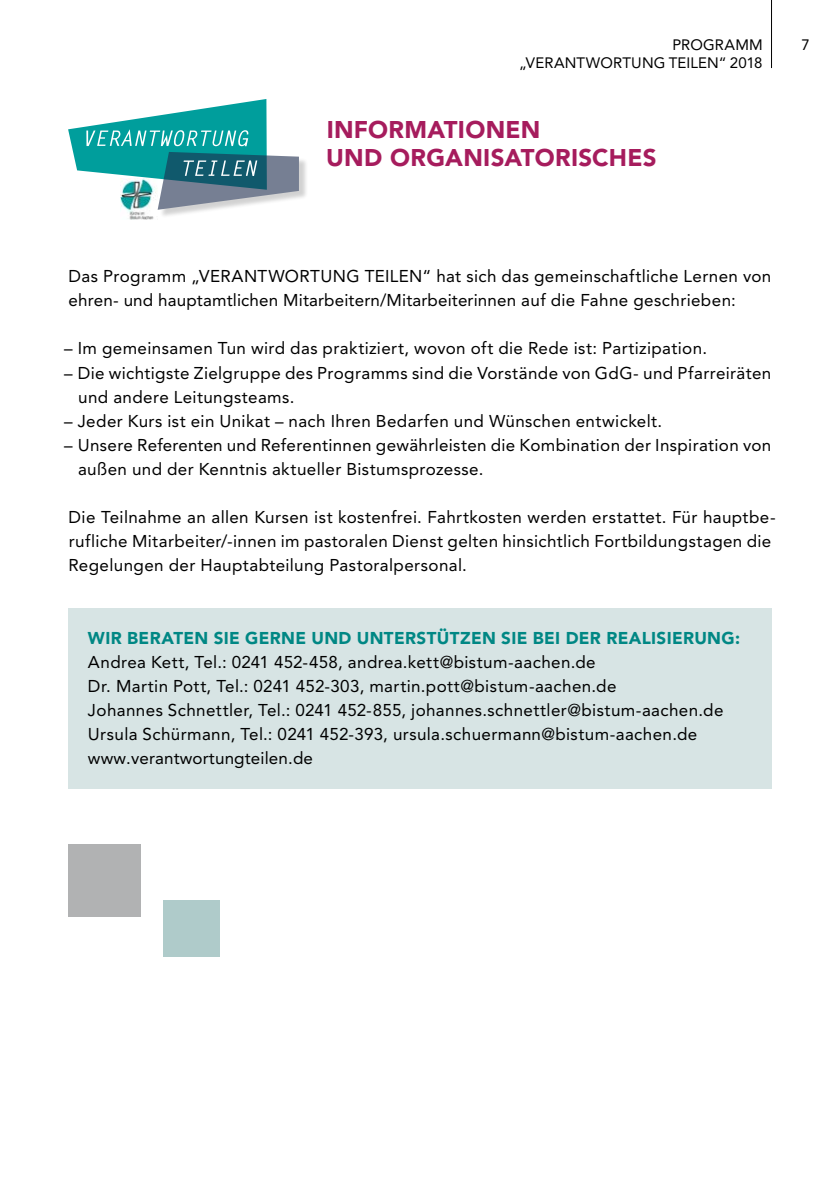
<style>
.page{position:relative;width:840px;height:1191px;background:#fff}
.page>*{position:absolute;margin:0;border:0;box-sizing:border-box;transform-origin:0 0}
.t1{font:900 24px/28px "Avenir";letter-spacing:.01em;color:#a61c5d}
.t2{font:17px/24px "Avenir";letter-spacing:.02em;color:#000}
.t3{font:900 17px "Avenir";letter-spacing:.02em;color:#008784}
.t4{font:15px "Avenir";letter-spacing:.01em;color:#000}
</style>
<div class="page">
<hr style="left:770px;top:0;width:1px;height:68px;background:#000">
<div style="left:68px;top:608px;width:703px;height:180px;background:#d7e4e4"></div>
<img style="left:127px;top:210px;width:27px;height:10px">
<div style="left:159px;top:153px;width:149px;height:66px;background:#000;opacity:.3"></div>
<svg style="left:68px;top:99px;width:231px;height:111px"></svg>
<div style="left:163px;top:900px;width:57px;height:57px;background:#afcbca"></div>
<div style="left:68px;top:844px;width:72px;height:73px;background:#b1b2b3"></div>
<p class="t4" style="left:672px;top:36px;width:92px">PROGRAMM</p>
<p class="t4" style="left:800px;top:36px;width:10px">7</p>
<p class="t4" style="left:519px;top:54px;width:245px">„VERANTWORTUNG TEILEN“ 2018</p>
<h1 class="t1" style="left:326px;top:115px;width:332px">INFORMATIONEN<br>UND ORGANISATORISCHES</h1>
<p class="t2" style="left:68px;top:264px;width:703px">Das Programm „VERANTWORTUNG TEILEN“ hat sich das gemeinschaftliche Lernen von ehren- und hauptamtlichen Mitarbeitern/Mitarbeiterinnen auf die Fahne geschrieben:</p>
<p class="t2" style="left:64px;top:336px;width:644px">– Im gemeinsamen Tun wird das praktiziert, wovon oft die Rede ist: Partizipation.</p>
<p class="t2" style="left:78px;top:361px;width:694px;text-indent:-14px">– Die wichtigste Zielgruppe des Programms sind die Vorstände von GdG- und Pfarreiräten und andere Leitungsteams.</p>
<p class="t2" style="left:64px;top:409px;width:599px">– Jeder Kurs ist ein Unikat – nach Ihren Bedarfen und Wünschen entwickelt.</p>
<p class="t2" style="left:78px;top:433px;width:694px;text-indent:-14px">– Unsere Referenten und Referentinnen gewährleisten die Kombination der Inspiration von außen und der Kenntnis aktueller Bistumsprozesse.</p>
<p class="t2" style="left:68px;top:505px;width:708px">Die Teilnahme an allen Kursen ist kostenfrei. Fahrtkosten werden erstattet. Für hauptbe&shy;rufliche Mitarbeiter/-innen im pastoralen Dienst gelten hinsichtlich Fortbildungstagen die<br>Regelungen der Hauptabteilung Pastoralpersonal.</p>
<p class="t3" style="left:88px;top:627px;width:653px">WIR BERATEN SIE GERNE UND UNTERSTÜTZEN SIE BEI DER REALISIERUNG:</p>
<p class="t2" style="left:88px;top:650px;width:636px">Andrea Kett, Tel.: 0241 452-458, andrea.kett@bistum-aachen.de<br>Dr. Martin Pott, Tel.: 0241 452-303, martin.pott@bistum-aachen.de<br>Johannes Schnettler, Tel.: 0241 452-855, johannes.schnettler@bistum-aachen.de Ursula Schürmann, Tel.: 0241 452-393, ursula.schuermann@bistum-aachen.de www.verantwortungteilen.de</p>
</div>
